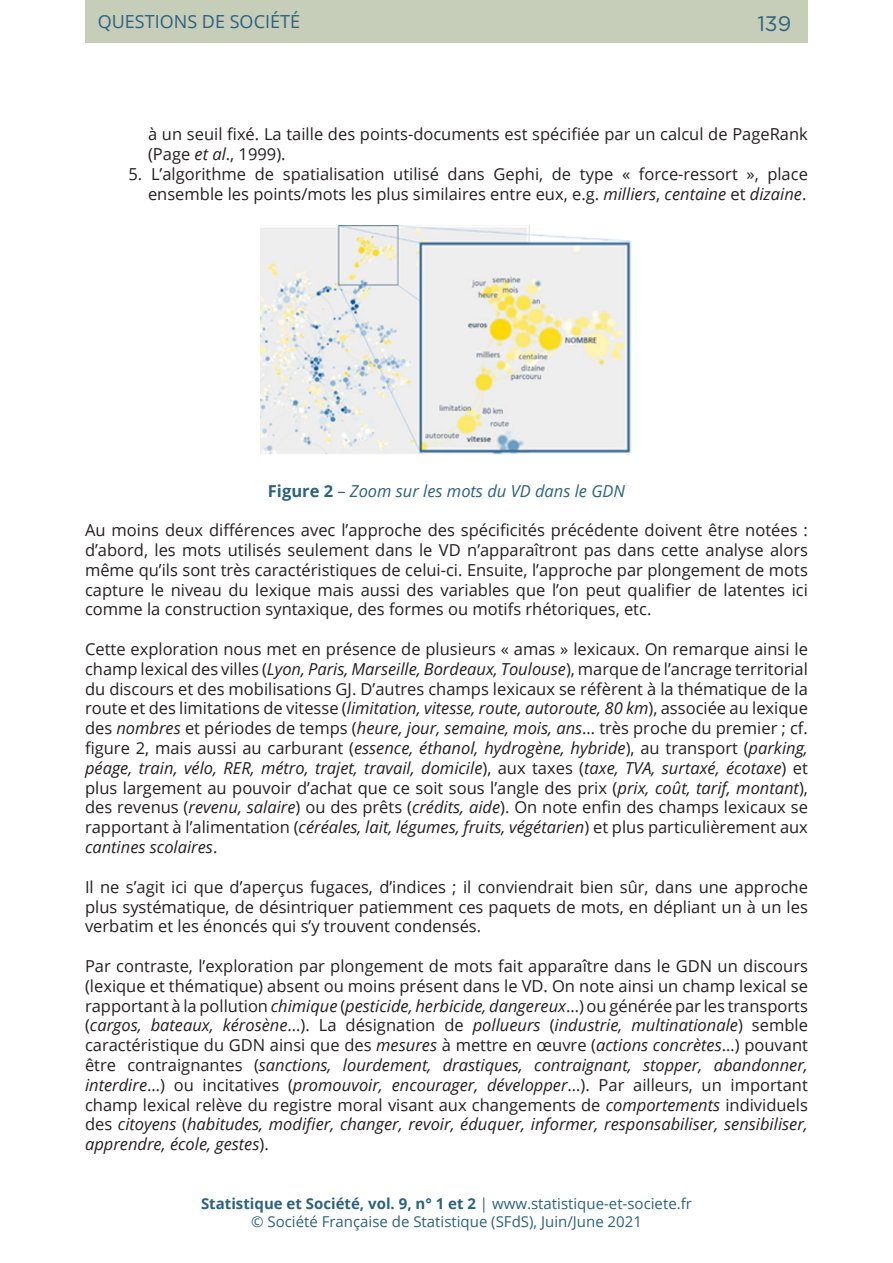
<style>
.page{position:relative;width:893px;height:1263px;background:#fff}
.page>*{position:absolute;margin:0;border:0;box-sizing:border-box;transform-origin:0 0}
.t1{font:21px "Gotham";color:#2b627f}
.Title_14_green{font:18px "Open Sans";color:#2b627f}
.Paragraph_Body{font:16.5px/19.8px "Open Sans";color:#231f20;text-align:justify}
.Paragraph_Body-2{font:italic 16.5px "Open Sans";color:#2b627f}
.t2{font:15px/18px "Open Sans";color:#2b627f;text-align:center}
.s1{font-style:italic}
.s2{font-weight:700;font-style:normal}
.s3{font-style:normal}
.s4{font-weight:700}
</style>
<div class="page">
<div style="left:85px;top:0;width:723px;height:43px;background:#c6cdb8"></div>
<img style="left:260px;top:225px;width:371px;height:230px">
<p class="Title_14_green" style="left:98px;top:10px;width:204px">QUESTIONS DE SOCIÉTÉ</p>
<p class="t1" style="left:757px;top:11px;width:35px">139</p>
<p class="Paragraph_Body" style="left:148px;top:124px;width:661px">à un seuil fixé. La taille des points-documents est spécifiée par un calcul de PageRank (Page <span class="s1">et al</span>., 1999).</p>
<p class="Paragraph_Body" style="left:129px;top:163px;width:681px;text-align:right">5. L’algorithme de spatialisation utilisé dans Gephi, de type « force-ressort », place ensemble les points/mots les plus similaires entre eux, e.g. <span class="s1">milliers</span>, <span class="s1">centaine</span> et <span class="s1">dizaine</span>.</p>
<p class="Paragraph_Body-2" style="left:268px;top:479px;width:359px"><span class="s2">Figure 2</span> <span class="s3">–</span> Zoom sur les mots du VD dans le GDN</p>
<p class="Paragraph_Body" style="left:85px;top:520px;width:724px">Au moins deux différences avec l’approche des spécificités précédente doivent être notées : d’abord, les mots utilisés seulement dans le VD n’apparaîtront pas dans cette analyse alors même qu’ils sont très caractéristiques de celui-ci. Ensuite, l’approche par plongement de mots capture le niveau du lexique mais aussi des variables que l’on peut qualifier de latentes ici comme la construction syntaxique, des formes ou motifs rhétoriques, etc.</p>
<p class="Paragraph_Body" style="left:85px;top:639px;width:724px">Cette exploration nous met en présence de plusieurs « amas » lexicaux. On remarque ainsi le champ lexical des villes (<span class="s1">Lyon, Paris, Marseille, Bordeaux, Toulouse</span>), marque de l’ancrage territorial du discours et des mobilisations GJ. D’autres champs lexicaux se réfèrent à la thématique de la route et des limitations de vitesse (<span class="s1">limitation, vitesse, route, autoroute, 80 km</span>), associée au lexique des <span class="s1">nombres</span> et périodes de temps (<span class="s1">heure, jour, semaine, mois, ans</span>… très proche du premier ; cf. figure 2, mais aussi au carburant (<span class="s1">essence, éthanol, hydrogène, hybride</span>), au transport (<span class="s1">parking, péage, train, vélo, RER, métro, trajet, travail, domicile</span>), aux taxes (<span class="s1">taxe, TVA, surtaxé, écotaxe</span>) et plus largement au pouvoir d’achat que ce soit sous l’angle des prix (<span class="s1">prix, coût, tarif, montant</span>), des revenus (<span class="s1">revenu, salaire</span>) ou des prêts (<span class="s1">crédits, aide</span>). On note enfin des champs lexicaux se rapportant à l’alimentation (<span class="s1">céréales, lait, légumes, fruits, végétarien</span>) et plus particulièrement aux <span class="s1">cantines scolaires</span>.</p>
<p class="Paragraph_Body" style="left:85px;top:876px;width:724px">Il ne s’agit ici que d’aperçus fugaces, d’indices ; il conviendrait bien sûr, dans une approche plus systématique, de désintriquer patiemment ces paquets de mots, en dépliant un à un les verbatim et les énoncés qui s’y trouvent condensés.</p>
<p class="Paragraph_Body" style="left:85px;top:955px;width:724px">Par contraste, l’exploration par plongement de mots fait apparaître dans le GDN un discours (lexique et thématique) absent ou moins présent dans le VD. On note ainsi un champ lexical se rapportant à la pollution <span class="s1">chimique</span> (<span class="s1">pesticide, herbicide, dangereux</span>…) ou générée par les transports (<span class="s1">cargos, bateaux, kérosène</span>…). La désignation de <span class="s1">pollueurs</span> (<span class="s1">industrie, multinationale</span>) semble caractéristique du GDN ainsi que des <span class="s1">mesures</span> à mettre en œuvre (<span class="s1">actions concrètes</span>…) pouvant être contraignantes (<span class="s1">sanctions, lourdement, drastiques, contraignant, stopper, abandonner, interdire</span>…) ou incitatives (<span class="s1">promouvoir, encourager, développer</span>…). Par ailleurs, un important champ lexical relève du registre moral visant aux changements de <span class="s1">comportements</span> individuels des <span class="s1">citoyens</span> (<span class="s1">habitudes, modifier, changer, revoir, éduquer, informer, responsabiliser, sensibiliser, apprendre, école, gestes</span>).</p>
<p class="t2" style="left:201px;top:1194px;width:492px"><span class="s4">Statistique et Société, vol. 9, n° 1 et 2</span> | www.statistique-et-societe.fr © Société Française de Statistique (SFdS), Juin/June 2021</p>
</div>
